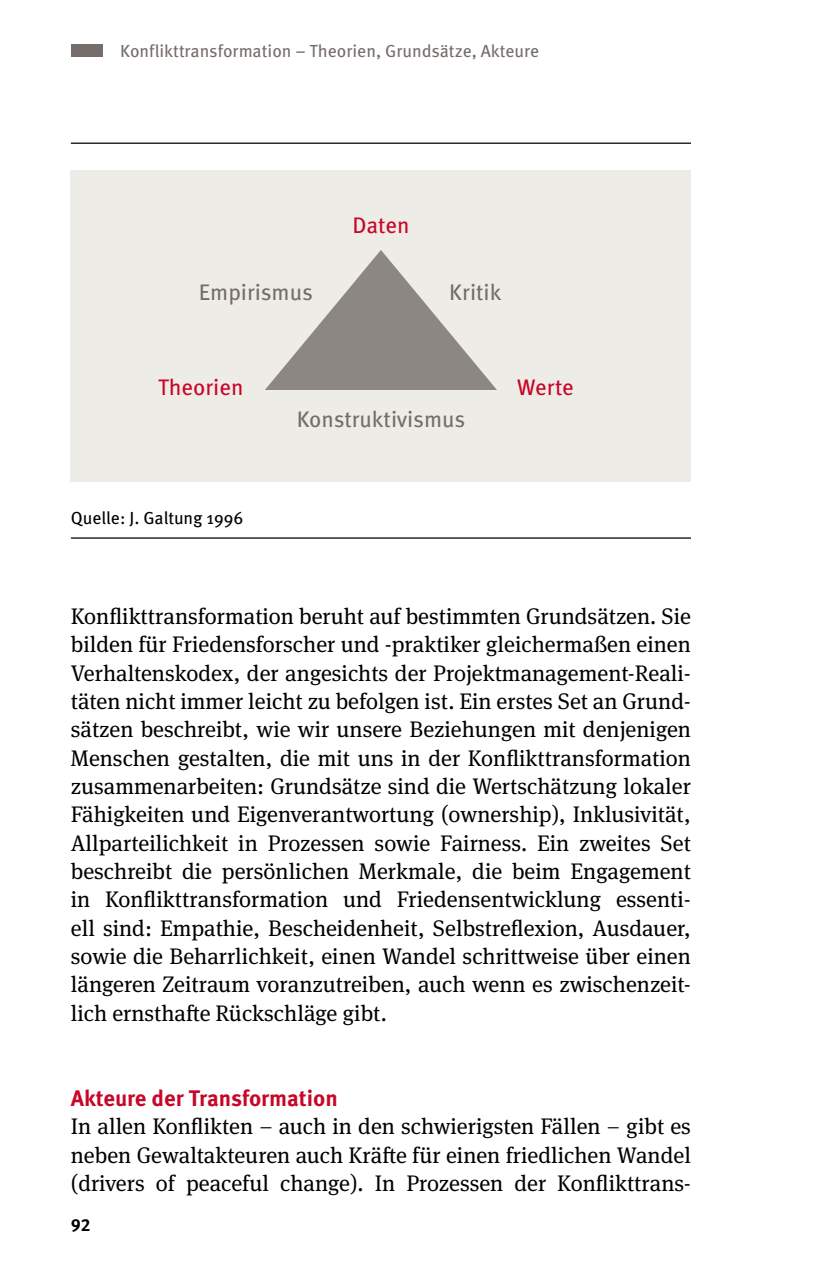
<style>
.page{position:relative;width:815px;height:1276px;background:#fff}
.page>*{position:absolute;margin:0;border:0;box-sizing:border-box;transform-origin:0 0}
.t1{font:22.5px/28.2px "Meta Serif Pro";color:#000;text-align:justify}
.t2{font:22.5px "Meta Pro";letter-spacing:-.005em;color:#756d6a}
.t3{font:700 22.5px "Meta Pro";color:#c80627}
.t4{font:22.5px "Meta Pro";color:#c80627}
.t5{font:17.5px "Meta Pro";color:#756d6a}
.t6{font:17.5px "Meta Pro";color:#000}
.t7{font:700 17.5px "Meta Pro";color:#000}
</style>
<div class="page">
<div style="left:71px;top:44px;width:32px;height:13px;background:#756d6a"></div>
<div style="left:71px;top:171px;width:620px;height:311px;background:#eeece7"></div>
<svg style="left:265px;top:250px;width:232px;height:140px"></svg>
<hr style="left:71px;top:143px;width:620px;height:1px;background:#000">
<hr style="left:71px;top:537px;width:620px;height:2px;background:#000">
<p class="t5" style="left:120px;top:37px;width:420px">Konflikttransformation – Theorien, Grundsätze, Akteure</p>
<p class="t4" style="left:352px;top:208px;width:59px">Daten</p>
<p class="t2" style="left:199px;top:275px;width:116px">Empirismus</p>
<p class="t2" style="left:449px;top:275px;width:54px">Kritik</p>
<p class="t4" style="left:158px;top:370px;width:87px">Theorien</p>
<p class="t4" style="left:517px;top:370px;width:58px">Werte</p>
<p class="t6" style="left:71px;top:504px;width:174px">Quelle: J. Galtung 1996</p>
<p class="t2" style="left:297px;top:402px;width:170px">Konstruktivismus</p>
<p class="t1" style="left:71px;top:601px;width:622px">Konflikttransformation beruht auf bestimmten Grundsätzen. Sie bilden für Friedensforscher und -praktiker gleichermaßen einen Verhaltenskodex, der angesichts der Projektmanagement-Reali&shy;täten nicht immer leicht zu befolgen ist. Ein erstes Set an Grund&shy;sätzen beschreibt, wie wir unsere Beziehungen mit denjenigen Menschen gestalten, die mit uns in der Konflikttransformation zusammenarbeiten: Grundsätze sind die Wertschätzung lokaler Fähigkeiten und Eigenverantwortung (ownership), Inklusivität, Allparteilichkeit in Prozessen sowie Fairness. Ein zweites Set beschreibt die persönlichen Merkmale, die beim Engagement in Konflikttransformation und Friedensentwicklung essenti&shy;ell sind: Empathie, Bescheidenheit, Selbstreflexion, Ausdauer, sowie die Beharrlichkeit, einen Wandel schrittweise über einen längeren Zeitraum voranzutreiben, auch wenn es zwischenzeit&shy;lich ernsthafte Rückschläge gibt.</p>
<p class="t3" style="left:71px;top:1080px;width:269px">Akteure der Transformation</p>
<p class="t1" style="left:71px;top:1111px;width:622px">In allen Konflikten – auch in den schwierigsten Fällen – gibt es neben Gewaltakteuren auch Kräfte für einen friedlichen Wandel (drivers of peaceful change). In Prozessen der Konflikttrans-</p>
<p class="t7" style="left:71px;top:1211px;width:21px">92</p>
</div>
